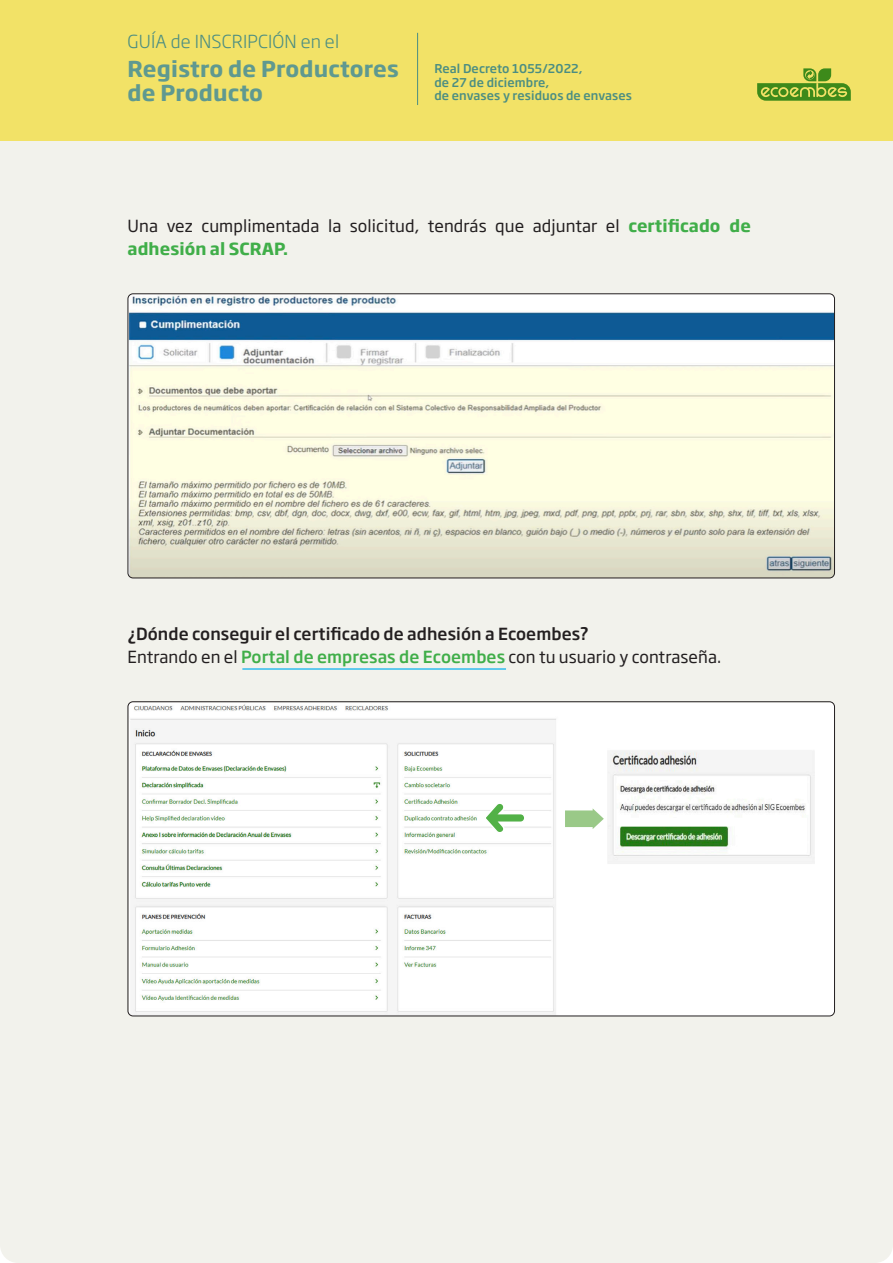
<style>
.page{position:relative;width:893px;height:1263px;background:#f2f2ec}
.page>*{position:absolute;margin:0;border:0;box-sizing:border-box;transform-origin:0 0}
.t1{font:700 21.6px/23.7px "Soho Gothic Pro";letter-spacing:.01em;color:#5f9990}
.t2{font:300 17.7px "Soho Gothic Pro";letter-spacing:.01em;color:#4b8d82}
.t3{font:16.5px/22.5px "Soho Gothic Pro";letter-spacing:.005em;color:#231f20}
.t4{font:500 16.5px "Soho Gothic Pro";letter-spacing:.005em;color:#231f20}
.t5{font:500 12px/13.5px "Soho Gothic Pro";letter-spacing:.01em;color:#4b8d82}
.s1{font-weight:700;color:#40ae49}
.s2{font-weight:500;color:#40ae49}
</style>
<div class="page">
<div style="left:0;top:0;width:893px;height:140px;background:#f2e267"></div>
<svg style="left:757px;top:68px;width:94px;height:33px"></svg>
<hr style="left:417px;top:33px;width:1px;height:72px;background:#4b8d82">
<img style="left:128px;top:295px;width:705px;height:283px">
<img style="left:129px;top:703px;width:704px;height:313px">
<hr style="left:242px;top:668px;width:264px;height:2px;background:#00aeef">
<svg style="left:483px;top:801px;width:43px;height:33px"></svg>
<svg style="left:565px;top:808px;width:39px;height:21px"></svg>
<p class="t2" style="left:128px;top:28px;width:213px">GUÍA de INSCRIPCIÓN en el</p>
<h1 class="t1" style="left:128px;top:56px;width:273px">Registro de Productores de Producto</h1>
<p class="t5" style="left:434px;top:62px;width:199px">Real Decreto 1055/2022,<br>de 27 de diciembre,<br>de envases y residuos de envases</p>
<p class="t3" style="left:128px;top:214px;width:625px">Una vez cumplimentada la solicitud, tendrás que adjuntar el <span class="s1">certificado de adhesión al SCRAP.</span></p>
<p class="t4" style="left:128px;top:621px;width:463px">¿Dónde conseguir el certificado de adhesión a Ecoembes?</p>
<p class="t3" style="left:128px;top:644px;width:595px">Entrando en el <span class="s2">Portal de empresas de Ecoembes</span> con tu usuario y contraseña.</p>
</div>
